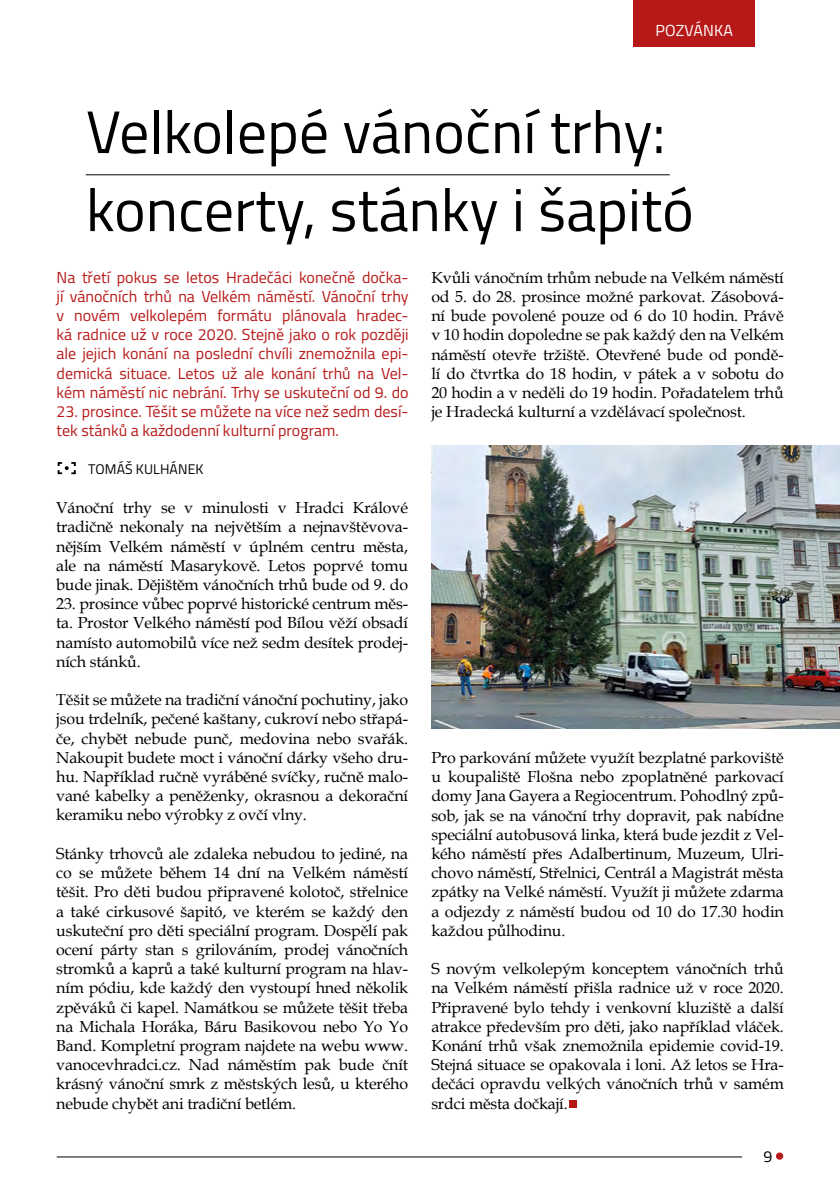
<style>
.page{position:relative;width:840px;height:1191px;background:#fff}
.page>*{position:absolute;margin:0;border:0;box-sizing:border-box;transform-origin:0 0}
.t1{font:60px/78px "Titillium Web";color:#000}
.t2{font:16px/19.2px "Book Antiqua";letter-spacing:-.01em;color:#000;text-align:justify}
.t3{font:16px/19.2px "Titillium";color:#b71918;text-align:justify}
.t4{font:16px "Titillium Web";letter-spacing:.01em;color:#fff}
.t5{font:16px "Titillium Web";color:#000}
.t6{font:14px "Titillium Web";letter-spacing:.01em;color:#000}
</style>
<div class="page">
<svg style="left:776px;top:1153px;width:6px;height:6px"></svg>
<div style="left:775px;top:1152px;width:7px;height:7px;border:1px solid #b71918;border-radius:50%"></div>
<hr style="left:57px;top:1156px;width:684px;height:1px;background:#000">
<svg style="left:58px;top:462px;width:18px;height:12px"></svg>
<hr style="left:86px;top:174px;width:583px;height:1px;background:#000">
<img style="left:431px;top:445px;width:408px;height:284px">
<div style="left:633px;top:0;width:121px;height:47px;background:#b71918"></div>
<div style="left:569px;top:1100px;width:7px;height:7px;background:#b71918"></div>
<p class="t4" style="left:655px;top:18px;width:79px">POZVÁNKA</p>
<h1 class="t1" style="left:86px;top:90px;width:609px">Velkolepé vánoční trhy: koncerty, stánky i šapitó</h1>
<p class="t3" style="left:56px;top:266px;width:353px">Na třetí pokus se letos Hradečáci konečně dočka&shy;jí vánočních trhů na Velkém náměstí. Vánoční trhy v novém velkolepém formátu plánovala hradec&shy;ká radnice už v roce 2020. Stejně jako o rok později ale jejich konání na poslední chvíli znemožnila epi&shy;demická situace. Letos už ale konání trhů na Vel&shy;kém náměstí nic nebrání. Trhy se uskuteční od 9. do</p>
<p class="t3" style="left:56px;top:401px;width:353px">23. prosince. Těšit se můžete na více než sedm desí&shy;tek stánků a každodenní kulturní program.</p>
<p class="t2" style="left:431px;top:267px;width:354px">Kvůli vánočním trhům nebude na Velkém náměstí od 5. do 28. prosince možné parkovat. Zásobová&shy;ní bude povolené pouze od 6 do 10 hodin. Právě v 10 hodin dopoledne se pak každý den na Velkém náměstí otevře tržiště. Otevřené bude od pondě&shy;lí do čtvrtka do 18 hodin, v pátek a v sobotu do 20 hodin a v neděli do 19 hodin. Pořadatelem trhů je Hradecká kulturní a vzdělávací společnost.</p>
<p class="t6" style="left:88px;top:459px;width:117px">TOMÁŠ KULHÁNEK</p>
<p class="t2" style="left:56px;top:498px;width:353px">Vánoční trhy se v minulosti v Hradci Králové tradičně nekonaly na největším a nejnavštěvova&shy;nějším Velkém náměstí v úplném centru města, ale na náměstí Masarykově. Letos poprvé tomu bude jinak. Dějištěm vánočních trhů bude od 9. do</p>
<p class="t2" style="left:56px;top:594px;width:353px">23. prosince vůbec poprvé historické centrum měs&shy;ta. Prostor Velkého náměstí pod Bílou věží obsadí namísto automobilů více než sedm desítek prodej&shy;ních stánků.</p>
<p class="t2" style="left:56px;top:690px;width:353px">Těšit se můžete na tradiční vánoční pochutiny, jako jsou trdelník, pečené kaštany, cukroví nebo střapá&shy;če, chybět nebude punč, medovina nebo svařák.<br>Nakoupit budete moct i vánoční dárky všeho dru&shy;hu. Například ručně vyráběné svíčky, ručně malo&shy;vané kabelky a peněženky, okrasnou a dekorační keramiku nebo výrobky z ovčí vlny.</p>
<p class="t2" style="left:56px;top:843px;width:353px">Stánky trhovců ale zdaleka nebudou to jediné, na co se můžete během 14 dní na Velkém náměstí těšit. Pro děti budou připravené kolotoč, střelnice a také cirkusové šapitó, ve kterém se každý den uskuteční pro děti speciální program. Dospělí pak ocení párty stan s grilováním, prodej vánočních stromků a kaprů a také kulturní program na hlav&shy;ním pódiu, kde každý den vystoupí hned několik zpěváků či kapel. Namátkou se můžete těšit třeba na Michala Horáka, Báru Basikovou nebo Yo Yo Band. Kompletní program najdete na webu www. vanocevhradci.cz. Nad náměstím pak bude čnít krásný vánoční smrk z městských lesů, u kterého nebude chybět ani tradiční betlém.</p>
<p class="t2" style="left:431px;top:747px;width:354px">Pro parkování můžete využít bezplatné parkoviště u koupaliště Flošna nebo zpoplatněné parkovací domy Jana Gayera a Regiocentrum. Pohodlný způ&shy;sob, jak se na vánoční trhy dopravit, pak nabídne speciální autobusová linka, která bude jezdit z Vel&shy;kého náměstí přes Adalbertinum, Muzeum, Ulri&shy;chovo náměstí, Střelnici, Centrál a Magistrát města zpátky na Velké náměstí. Využít ji můžete zdarma a odjezdy z náměstí budou od 10 do 17.30 hodin každou půlhodinu.</p>
<p class="t2" style="left:431px;top:958px;width:354px">S novým velkolepým konceptem vánočních trhů na Velkém náměstí přišla radnice už v roce 2020.<br>Připravené bylo tehdy i venkovní kluziště a další atrakce především pro děti, jako například vláček.<br>Konání trhů však znemožnila epidemie covid-19.<br>Stejná situace se opakovala i loni. Až letos se Hra&shy;dečáci opravdu velkých vánočních trhů v samém srdci města dočkají.</p>
<p class="t5" style="left:763px;top:1144px;width:10px">9</p>
</div>
